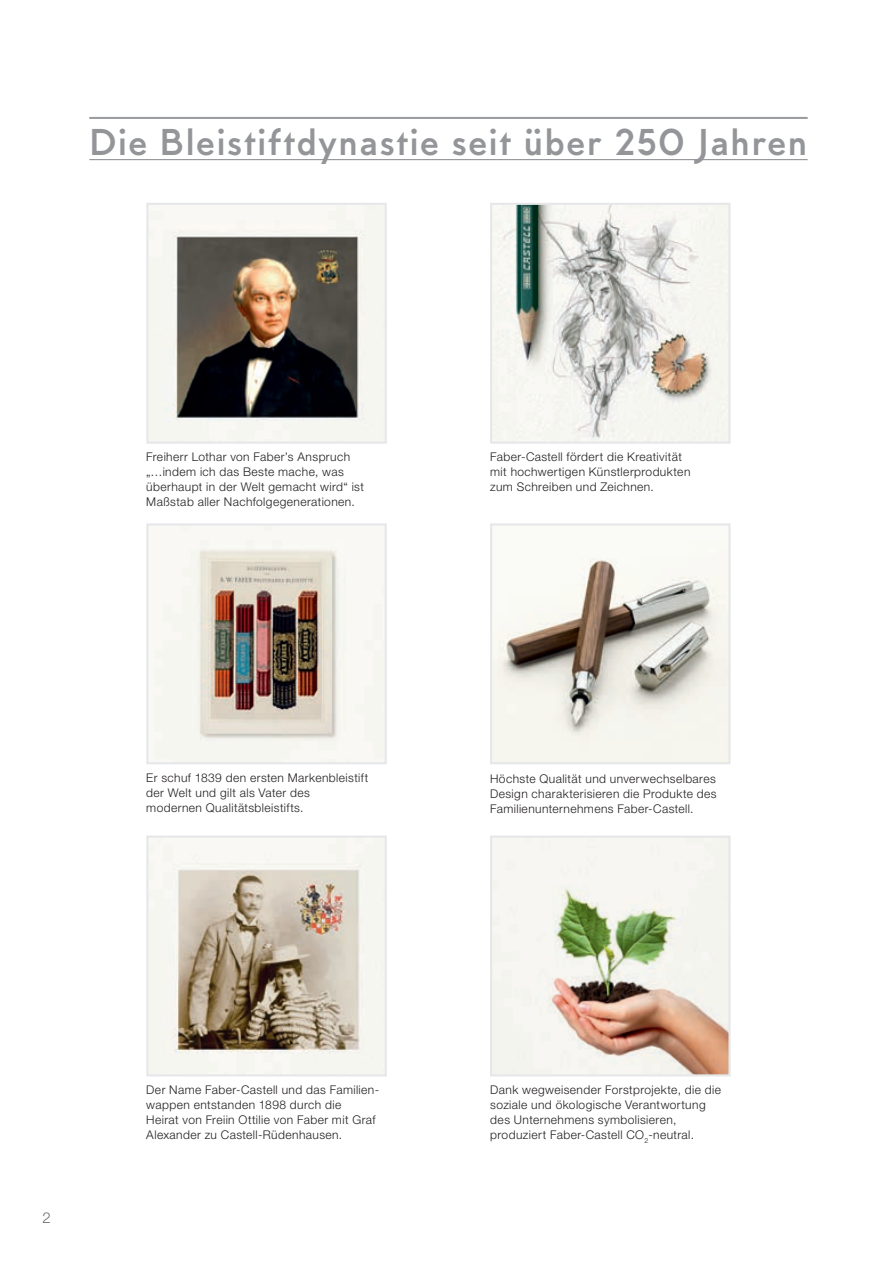
<style>
.page{position:relative;width:893px;height:1263px;background:#fff}
.page>*{position:absolute;margin:0;border:0;box-sizing:border-box;transform-origin:0 0}
._2019_00_headlines_n{font:700 37.5px "MTT Milano";letter-spacing:.035em;color:#939598}
.t1{font:300 15px "Helvetica Neue LT Pro";color:#6c6f70}
._2019_-_07_Bildlegen{font:300 12px/15px "Helvetica Neue LT Pro";letter-spacing:.035em;color:#231f20}
</style>
<div class="page">
<img style="left:493px;top:549px;width:235px;height:212px">
<div style="left:490px;top:523px;width:241px;height:241px;border:2px solid #e6e7e9"></div>
<img style="left:493px;top:838px;width:235px;height:235px">
<div style="left:490px;top:835px;width:241px;height:241px;border:2px solid #e6e7e9"></div>
<img style="left:493px;top:206px;width:235px;height:235px">
<div style="left:490px;top:203px;width:241px;height:241px;border:2px solid #e6e7e9"></div>
<img style="left:149px;top:206px;width:235px;height:235px">
<div style="left:146px;top:203px;width:241px;height:241px;border:2px solid #e6e7e9"></div>
<img style="left:149px;top:838px;width:235px;height:235px">
<div style="left:146px;top:835px;width:241px;height:241px;border:2px solid #e6e7e9"></div>
<img style="left:149px;top:526px;width:235px;height:235px">
<div style="left:146px;top:523px;width:241px;height:241px;border:2px solid #e6e7e9"></div>
<hr style="left:89px;top:117px;width:719px;height:1px;background:#939598">
<hr style="left:89px;top:118px;width:719px;height:1px;background:#939598">
<hr style="left:89px;top:159px;width:719px;height:1px;background:#939598">
<p class="_2019_00_headlines_n" style="left:89px;top:120px;width:720px">Die Bleistiftdynastie seit über 250 Jahren</p>
<p class="_2019_-_07_Bildlegen" style="left:146px;top:449px;width:219px">Freiherr Lothar von Faber’s Anspruch „…indem ich das Beste mache, was überhaupt in der Welt gemacht wird“ ist Maßstab aller Nachfolgegenerationen.</p>
<p class="_2019_-_07_Bildlegen" style="left:146px;top:770px;width:223px">Er schuf 1839 den ersten Markenbleistift der Welt und gilt als Vater des modernen Qualitätsbleistifts.</p>
<p class="t1" style="left:43px;top:1208px;width:10px">2</p>
<p class="_2019_-_07_Bildlegen" style="left:146px;top:1082px;width:231px">Der Name Faber-Castell und das Familien--- wappen entstanden 1898 durch die Heirat von Freiin Ottilie von Faber mit Graf Alexander zu Castell-Rüdenhausen.</p>
<p class="_2019_-_07_Bildlegen" style="left:490px;top:449px;width:202px">Faber-Castell fördert die Kreativität mit hochwertigen Künstlerprodukten zum Schreiben und Zeichnen.</p>
<p class="_2019_-_07_Bildlegen" style="left:490px;top:770px;width:228px;text-align:justify">Höchste Qualität und unverwechselbares Design charakterisieren die Produkte des Familienunternehmens Faber-Castell.</p>
<p class="_2019_-_07_Bildlegen" style="left:490px;top:1082px;width:232px">Dank wegweisender Forstprojekte, die die soziale und ökologische Verantwortung des Unternehmens symbolisieren, produziert Faber-Castell CO<sub>2</sub>-neutral.</p>
</div>
